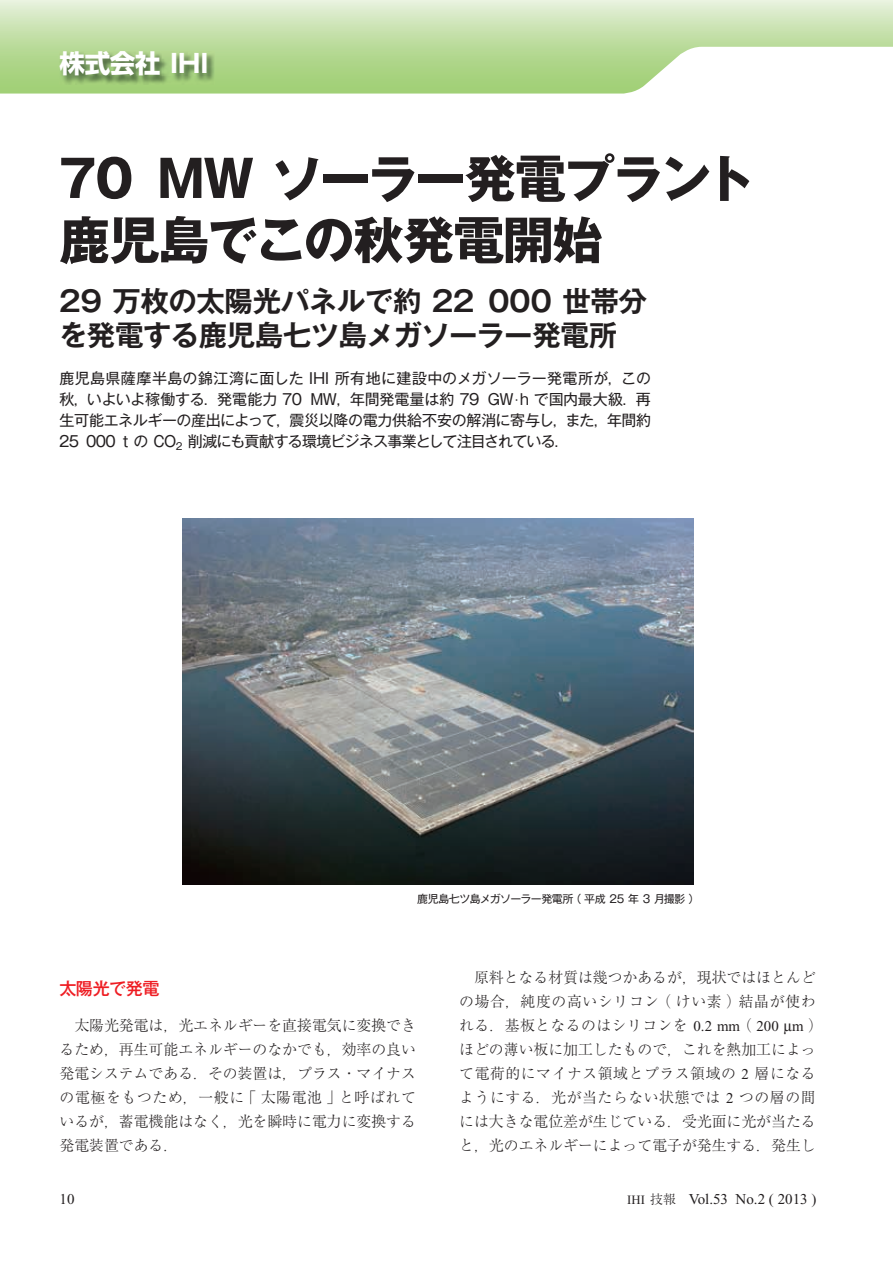
<style>
.page{position:relative;width:893px;height:1263px;background:#fff}
.page>*{position:absolute;margin:0;border:0;box-sizing:border-box;transform-origin:0 0}
.t1{font:700 51px/61.5px "Gothic MB101 Pro";letter-spacing:-.04em;color:#231f20}
.t2{font:700 28.5px/34.5px "Gothic MB101 Pro De";letter-spacing:-.02em;color:#231f20}
.t3{font:700 25.5px "Shin Go Pro";letter-spacing:-.005em;color:#fff}
.t4{font:500 17.25px "Gothic MB101 Pro";letter-spacing:-.025em;color:#ee1d23}
.t5{font:300 15px/24px "Ryumin Pro";color:#231f20;text-align:justify}
.t6{font:15px/21px "Gothic MB101 Pro";letter-spacing:-.045em;color:#231f20;text-align:justify}
.t7{font:15px "Times New Roman";color:#231f20}
.t8{font:10.95px "Gothic MB101 Pro";letter-spacing:-.045em;color:#231f20}
.s1{font-family:"Times New Roman"}
.s2{font-family:"Times New Roman";font-weight:400}
.s3{font-size:12.75px}
.s4{font-family:"Ryumin Pro";font-weight:300;font-size:12.75px}
</style>
<div class="page">
<svg style="left:0;top:0;width:893px;height:94px;background:#cae3b2"></svg>
<img style="left:59px;top:51px;width:156px;height:34px">
<img style="left:183px;top:518px;width:510px;height:366px">
<h3 class="t3" style="left:59px;top:44px;width:150px">株式会社 IHI</h3>
<h1 class="t1" style="left:58px;top:142px;width:698px">70｠MW ソーラー発電プラント鹿児島でこの秋発電開始</h1>
<h2 class="t2" style="left:59px;top:280px;width:590px">29 万枚の太陽光パネルで約 22｠000 世帯分を発電する鹿児島七ツ島メガソーラー発電所</h2>
<p class="t6" style="left:59px;top:366px;width:593px">鹿児島県薩摩半島の錦江湾に面した IHI 所有地に建設中のメガソーラー発電所が，この秋，いよいよ稼働する．発電能力 70 MW，年間発電量は約 79 GW <span class="s1">·</span> h で国内最大級．再生可能エネルギーの産出によって，震災以降の電力供給不安の解消に寄与し，また，年間約25 000 t の CO<sub>2</sub> 削減にも貢献する環境ビジネス事業として注目されている．</p>
<p class="t8" style="left:417px;top:889px;width:284px">鹿児島七ツ島メガソーラー発電所（平成 25 年 3 月撮影）</p>
<p class="t4" style="left:59px;top:974px;width:102px">太陽光で発電</p>
<p class="t5" style="left:60px;top:1012px;width:358px;text-indent:15px">太陽光発電は，光エネルギーを直接電気に変換できるため，再生可能エネルギーのなかでも，効率の良い発電システムである．その装置は，プラス・マイナスの電極をもつため，一般に「太陽電池」と呼ばれているが，蓄電機能はなく，光を瞬時に電力に変換する発電装置である．</p>
<p class="t5" style="left:459px;top:964px;width:365px;text-align:center">原料となる材質は幾つかあるが，現状ではほとんど<br>の場合，純度の高いシリコン（けい素）結晶が使われる．基板となるのはシリコンを <span class="s2">0.2 mm</span>（ <span class="s2">200 m</span> ）ほどの薄い板に加工したもので，これを熱加工によって電荷的にマイナス領域とプラス領域の <span class="s2">2</span> 層になるようにする．光が当たらない状態では <span class="s2">2</span> つの層の間には大きな電位差が生じている．受光面に光が当たると，光のエネルギーによって電子が発生する．発生し</p>
<p class="t7" style="left:60px;top:1191px;width:16px">10</p>
<p class="t7" style="left:627px;top:1191px;width:191px"><span class="s3">IHI</span> <span class="s4">技報　</span>Vol.53 No.2 ( 2013 )</p>
</div>
